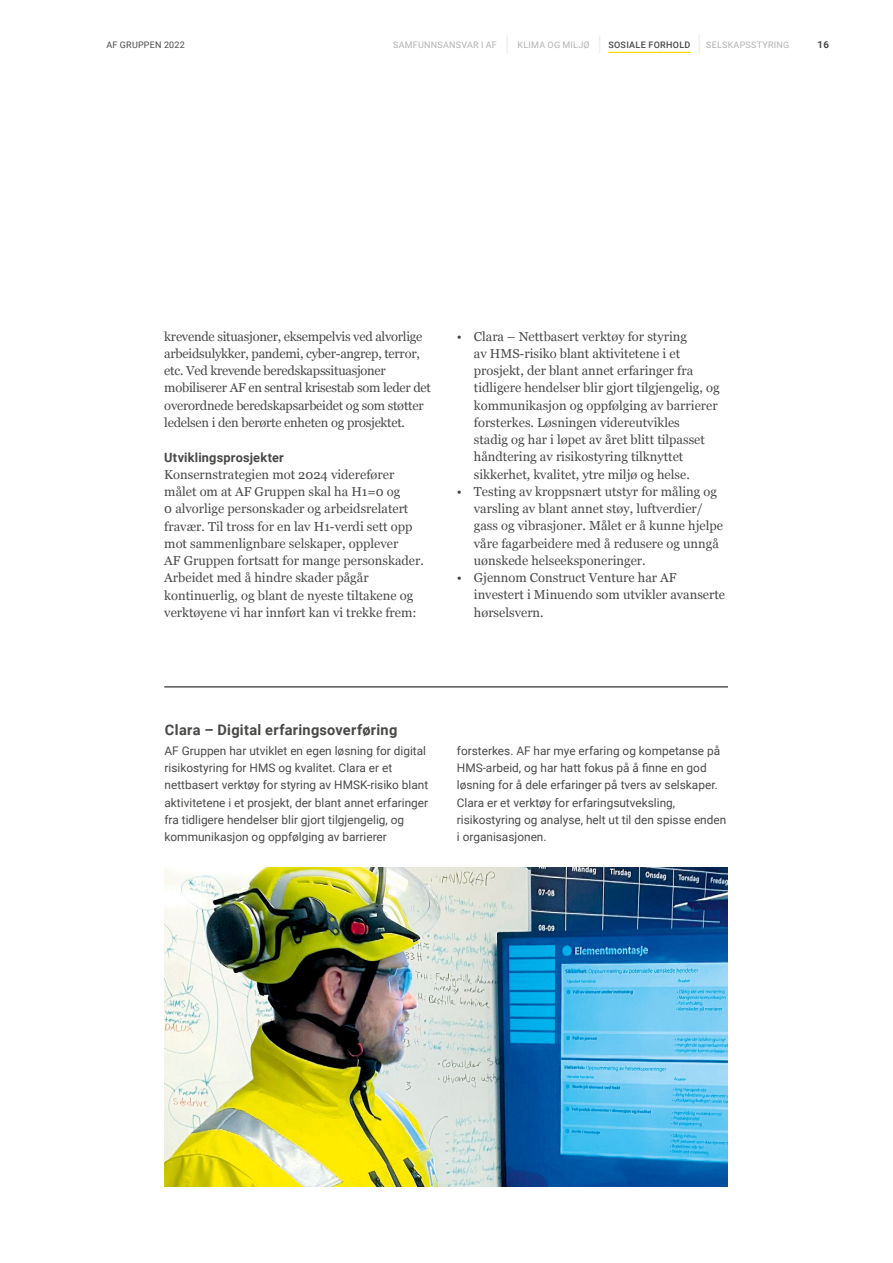
<style>
.page{position:relative;width:893px;height:1263px;background:#fff}
.page>*{position:absolute;margin:0;border:0;box-sizing:border-box;transform-origin:0 0}
.t1{font:700 14.55px "Roboto";letter-spacing:.02em;color:#484847}
.t2{font:12.9px/17.2px "Georgia";color:#494948}
.t3{font:12.9px/17.2px "Georgia";letter-spacing:-.02em;color:#494948}
.t4{font:700 12.75px "Roboto";letter-spacing:.015em;color:#484847}
.t5{font:11.85px/17.2px "Roboto";color:#494948}
.t6{font:700 9.75px "Roboto";color:#484847}
.t7{font:9px "Roboto";letter-spacing:.025em;color:#b1b2b3}
.t8{font:500 9px "Roboto";letter-spacing:.035em;color:#484847}
.t9{font:9px "Roboto";letter-spacing:.025em;color:#494948}
</style>
<div class="page">
<svg style="left:699px;top:35px;width:1px;height:18px"></svg>
<svg style="left:599px;top:35px;width:1px;height:18px"></svg>
<svg style="left:506px;top:36px;width:2px;height:17px"></svg>
<hr style="left:164px;top:687px;width:564px;height:1px;background:#000">
<img style="left:165px;top:867px;width:563px;height:319px">
<hr style="left:608px;top:52px;width:83px;height:1px;background:#ffd900">
<p class="t9" style="left:106px;top:38px;width:80px">AF GRUPPEN 2022</p>
<p class="t7" style="left:518px;top:38px;width:74px">KLIMA OG MILJØ</p>
<p class="t7" style="left:706px;top:38px;width:85px">SELSKAPSSTYRING</p>
<p class="t6" style="left:817px;top:37px;width:13px">16</p>
<p class="t7" style="left:393px;top:38px;width:105px">SAMFUNNSANSVAR I AF</p>
<p class="t8" style="left:608px;top:38px;width:84px">SOSIALE FORHOLD</p>
<p class="t3" style="left:164px;top:327px;width:268px">krevende situasjoner, eksempelvis ved alvorlige arbeidsulykker, pandemi, cyber-angrep, terror, etc. Ved krevende beredskapssituasjoner mobiliserer AF en sentral krisestab som leder det overordnede beredskapsarbeidet og som støtter ledelsen i den berørte enheten og prosjektet.</p>
<p class="t4" style="left:164px;top:448px;width:121px">Utviklingsprosjekter</p>
<p class="t2" style="left:164px;top:465px;width:261px">Konsernstrategien mot 2024 viderefører målet om at AF Gruppen skal ha H1=0 og<br>0 alvorlige personskader og arbeidsrelatert fravær. Til tross for en lav H1-verdi sett opp mot sammenlignbare selskaper, opplever<br>AF Gruppen fortsatt for mange personskader.<br>Arbeidet med å hindre skader pågår kontinuerlig, og blant de nyeste tiltakene og verktøyene vi har innført kan vi trekke frem:</p>
<p class="t2" style="left:474px;top:327px;width:247px;text-indent:-17px">• Clara – Nettbasert verktøy for styring<br>av HMS-risiko blant aktivitetene i et prosjekt, der blant annet erfaringer fra tidligere hendelser blir gjort tilgjengelig, og kommunikasjon og oppfølging av barrierer forsterkes. Løsningen videreutvikles<br>stadig og har i løpet av året blitt tilpasset håndtering av risikostyring tilknyttet sikkerhet, kvalitet, ytre miljø og helse.</p>
<p class="t2" style="left:474px;top:482px;width:251px;text-indent:-17px">• Testing av kroppsnært utstyr for måling og varsling av blant annet støy, luftverdier/ gass og vibrasjoner. Målet er å kunne hjelpe våre fagarbeidere med å redusere og unngå uønskede helseeksponeringer.</p>
<p class="t2" style="left:474px;top:569px;width:253px;text-indent:-17px">• Gjennom Construct Venture har AF investert i Minuendo som utvikler avanserte hørselsvern.</p>
<p class="t1" style="left:165px;top:719px;width:234px">Clara – Digital erfaringsoverføring</p>
<p class="t5" style="left:165px;top:741px;width:265px">AF Gruppen har utviklet en egen løsning for digital risikostyring for HMS og kvalitet. Clara er et nettbasert verktøy for styring av HMSK-risiko blant aktivitetene i et prosjekt, der blant annet erfaringer fra tidligere hendelser blir gjort tilgjengelig, og kommunikasjon og oppfølging av barrierer</p>
<p class="t5" style="left:457px;top:741px;width:271px">forsterkes. AF har mye erfaring og kompetanse på HMS-arbeid, og har hatt fokus på å finne en god løsning for å dele erfaringer på tvers av selskaper.<br>Clara er et verktøy for erfaringsutveksling, risikostyring og analyse, helt ut til den spisse enden i organisasjonen.</p>
</div>
